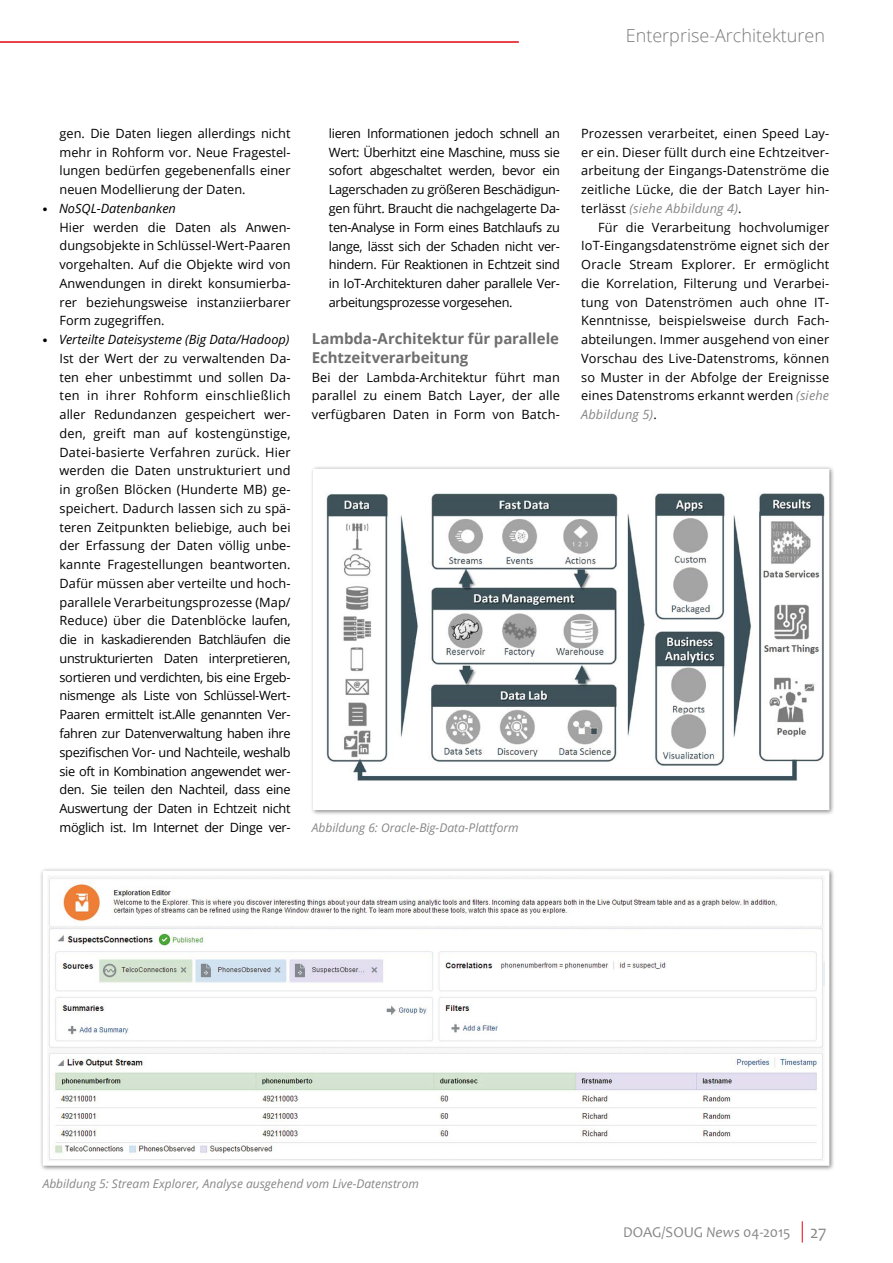
<style>
.page{position:relative;width:893px;height:1263px;background:#fff}
.page>*{position:absolute;margin:0;border:0;box-sizing:border-box;transform-origin:0 0}
.t1{font:300 18px "Open Sans";color:#7c7b7b}
.t2{font:700 15px/18.8px "Open Sans";letter-spacing:-.005em;color:#706f6f}
.t3{font:15px "Candara";color:#878787}
.t4{font:12.75px/18.8px "Open Sans";color:#000;text-align:justify}
.t5{font:italic 12px "Open Sans";color:#878787}
.s1{font-family:"Stone Serif Std";font-weight:500;font-size:10.5px}
.s2{font-style:italic}
.s3{font-style:italic;color:#878787}
.s4{font-size:18px}
</style>
<div class="page">
<svg style="left:802px;top:1221px;width:1px;height:21px"></svg>
<hr style="left:0;top:42px;width:519px;height:1px;background:#e30613">
<svg style="left:41px;top:869px;width:791px;height:299px"></svg>
<svg style="left:312px;top:467px;width:520px;height:345px"></svg>
<h1 class="t1" style="left:626px;top:24px;width:201px">Enterprise-Architekturen</h1>
<p class="t4" style="left:60px;top:123px;width:233px">gen. Die Daten liegen allerdings nicht mehr in Rohform vor. Neue Fragestel&shy;lungen bedürfen gegebenenfalls einer neuen Modellierung der Daten.</p>
<p class="t4" style="left:60px;top:198px;width:233px;text-align:left;text-indent:-17px"><span class="s1">•</span> <span class="s2">NoSQL-Datenbanken<br></span>Hier werden die Daten als Anwen&shy;dungsobjekte in Schlüssel-Wert-Paaren vorgehalten. Auf die Objekte wird von<br>Anwendungen in direkt konsumierba&shy;rer beziehungsweise instanziierbarer<br>Form zugegriffen.</p>
<p class="t4" style="left:60px;top:330px;width:233px;text-indent:-17px"><span class="s1">•</span> <span class="s2">Verteilte Dateisysteme (Big Data/Hadoop)<br></span>Ist der Wert der zu verwaltenden Da&shy;ten eher unbestimmt und sollen Da&shy;ten in ihrer Rohform einschließlich aller Redundanzen gespeichert wer&shy;den, greift man auf kostengünstige, Datei-basierte Verfahren zurück. Hier werden die Daten unstrukturiert und in großen Blöcken (Hunderte MB) ge&shy;speichert. Dadurch lassen sich zu spä&shy;teren Zeitpunkten beliebige, auch bei der Erfassung der Daten völlig unbe&shy;kannte Fragestellungen beantworten.<br>Dafür müssen aber verteilte und hoch&shy;parallele Verarbeitungsprozesse (Map/ Reduce) über die Datenblöcke laufen, die in kaskadierenden Batchläufen die unstrukturierten Daten interpretieren, sortieren und verdichten, bis eine Ergeb&shy;nismenge als Liste von Schlüssel-Wert-Paaren ermittelt ist.Alle genannten Ver&shy;fahren zur Datenverwaltung haben ihre spezifischen Vor- und Nachteile, weshalb sie oft in Kombination angewendet wer&shy;den. Sie teilen den Nachteil, dass eine Auswertung der Daten in Echtzeit nicht möglich ist. Im Internet der Dinge ver-</p>
<p class="t4" style="left:329px;top:124px;width:233px">lieren Informationen jedoch schnell an Wert: Überhitzt eine Maschine, muss sie sofort abgeschaltet werden, bevor ein Lagerschaden zu größeren Beschädigun&shy;gen führt. Braucht die nachgelagerte Da&shy;ten-Analyse in Form eines Batchlaufs zu lange, lässt sich der Schaden nicht ver&shy;hindern. Für Reaktionen in Echtzeit sind in IoT-Architekturen daher parallele Ver&shy;arbeitungsprozesse vorgesehen.</p>
<p class="t2" style="left:312px;top:329px;width:249px">Lambda-Architektur für parallele<br>Echtzeitverarbeitung</p>
<p class="t4" style="left:312px;top:367px;width:250px">Bei der Lambda-Architektur führt man parallel zu einem Batch Layer, der alle verfügbaren Daten in Form von Batch-</p>
<p class="t5" style="left:312px;top:819px;width:208px">Abbildung 6: Oracle-Big-Data-Plattform</p>
<p class="t4" style="left:581px;top:123px;width:250px">Prozessen verarbeitet, einen Speed Lay&shy;er ein. Dieser füllt durch eine Echtzeitver&shy;arbeitung der Eingangs-Datenströme die zeitliche Lücke, die der Batch Layer hin&shy;terlässt <span class="s3">(siehe Abbildung 4)</span>.</p>
<p class="t4" style="left:581px;top:217px;width:250px;text-indent:17px">Für die Verarbeitung hochvolumiger IoT-Eingangsdatenströme eignet sich der Oracle Stream Explorer. Er ermöglicht die Korrelation, Filterung und Verarbei&shy;tung von Datenströmen auch ohne IT-Kenntnisse, beispielsweise durch Fach&shy;abteilungen. Immer ausgehend von einer Vorschau des Live-Datenstroms, können so Muster in der Abfolge der Ereignisse eines Datenstroms erkannt werden <span class="s3">(siehe Abbildung 5)</span>.</p>
<p class="t5" style="left:43px;top:1175px;width:378px">Abbildung 5: Stream Explorer, Analyse ausgehend vom Live-Datenstrom</p>
<p class="t3" style="left:623px;top:1223px;width:205px">DOAG/SOUG <span class="s2">News</span> 04-2015 <span class="s4">27</span></p>
</div>
